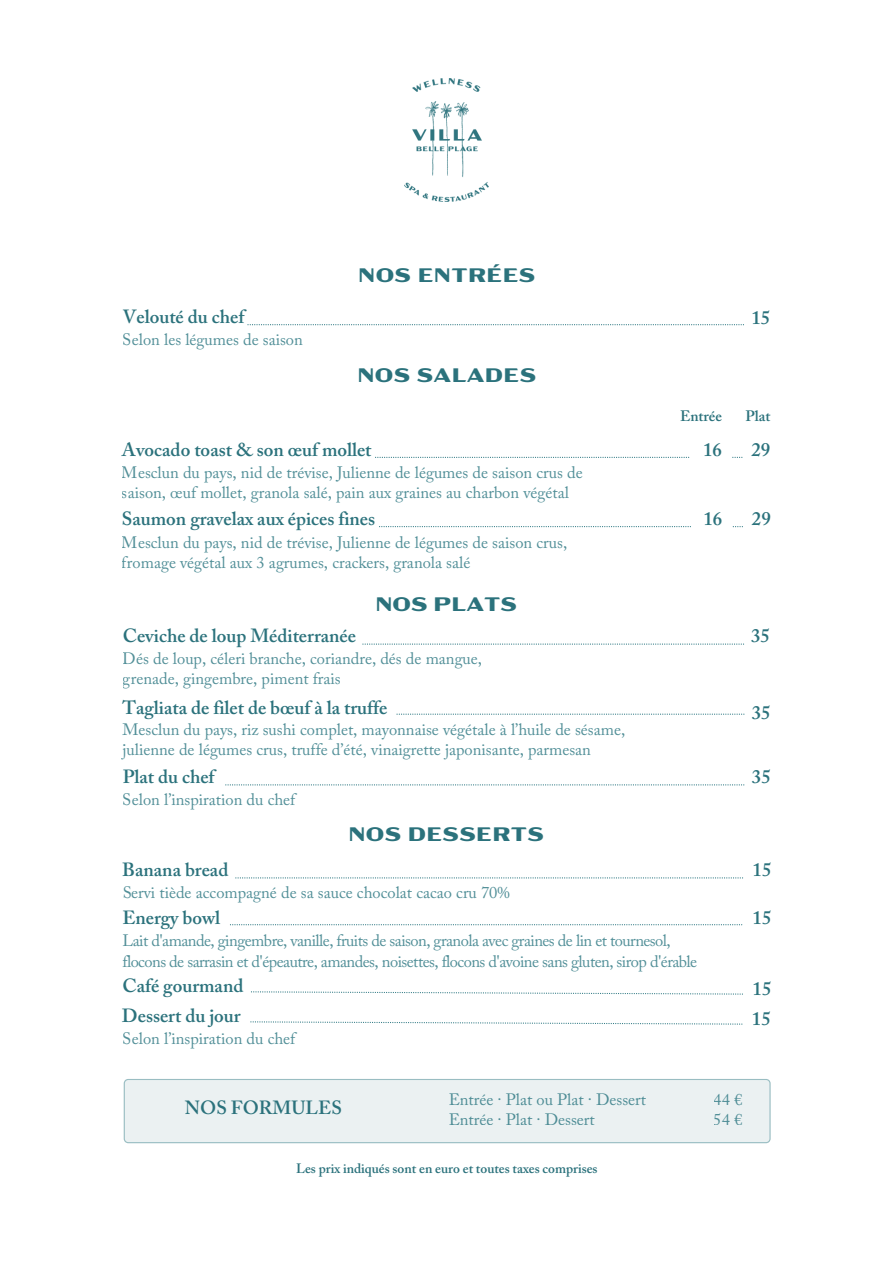
<style>
.page{position:relative;width:894px;height:1264px;background:#fff}
.page>*{position:absolute;margin:0;border:0;box-sizing:border-box;transform-origin:0 0}
.t1{font:700 19.5px "Acme Gothic Extrawide";letter-spacing:.015em;color:#2b727c}
.t2{font:600 19.05px "Adobe Caslon Pro";color:#2b727c}
.t3{font:600 18.9px "Adobe Caslon Pro";color:#2b727c}
.t4{font:16.5px/20.2px "Adobe Caslon Pro";color:#26737e}
.t5{font:16.5px/20.2px "Adobe Caslon Pro";letter-spacing:-.035em;color:#26737e}
.t6{font:600 15px "Adobe Caslon Pro";color:#2b727c}
.t7{font:600 13.5px "Adobe Caslon Pro";color:#2b727c}
</style>
<div class="page">
<svg style="left:247px;top:324px;width:496px;height:1px"></svg>
<img style="left:404px;top:79px;width:84px;height:122px">
<svg style="left:375px;top:457px;width:314px;height:1px"></svg>
<svg style="left:379px;top:526px;width:311px;height:1px"></svg>
<svg style="left:362px;top:643px;width:380px;height:1px"></svg>
<svg style="left:396px;top:713px;width:348px;height:1px"></svg>
<svg style="left:225px;top:784px;width:519px;height:1px"></svg>
<svg style="left:235px;top:877px;width:508px;height:1px"></svg>
<svg style="left:230px;top:924px;width:512px;height:1px"></svg>
<svg style="left:251px;top:991px;width:490px;height:3px"></svg>
<svg style="left:250px;top:1021px;width:492px;height:3px"></svg>
<div style="left:124px;top:1079px;width:646px;height:64px;background:#ebf1f2"></div>
<p class="t3" style="left:123px;top:309px;width:123px">Velouté du chef</p>
<p class="t4" style="left:123px;top:331px;width:181px">Selon les légumes de saison</p>
<p class="t1" style="left:358px;top:266px;width:178px">NOS ENTRÉES</p>
<h4 class="t1" style="left:357px;top:366px;width:180px">NOS SALADES</h4>
<h2 class="t3" style="left:751px;top:310px;width:20px">15</h2>
<p class="t6" style="left:745px;top:410px;width:26px">Plat</p>
<h3 class="t6" style="left:680px;top:410px;width:43px">Entrée</h3>
<h2 class="t3" style="left:702px;top:442px;width:20px">16</h2>
<p class="t3" style="left:122px;top:442px;width:251px">Avocado toast &amp; son œuf mollet</p>
<p class="t3" style="left:751px;top:442px;width:20px">29</p>
<p class="t4" style="left:122px;top:464px;width:462px">Mesclun du pays, nid de trévise, Julienne de légumes de saison crus de saison, œuf mollet, granola salé, pain aux graines au charbon végétal</p>
<h3 class="t3" style="left:122px;top:511px;width:255px">Saumon gravelax aux épices fines</h3>
<p class="t4" style="left:122px;top:533px;width:446px">Mesclun du pays, nid de trévise, Julienne de légumes de saison crus, fromage végétal aux 3 agrumes, crackers, granola salé</p>
<h2 class="t3" style="left:703px;top:511px;width:20px">16</h2>
<h4 class="t3" style="left:751px;top:511px;width:20px">29</h4>
<p class="t3" style="left:123px;top:628px;width:235px">Ceviche de loup Méditerranée</p>
<h4 class="t1" style="left:375px;top:595px;width:143px">NOS PLATS</h4>
<p class="t3" style="left:750px;top:628px;width:20px">35</p>
<p class="t4" style="left:123px;top:649px;width:361px">Dés de loup, céleri branche, coriandre, dés de mangue, grenade, gingembre, piment frais</p>
<p class="t2" style="left:122px;top:700px;width:266px">Tagliata de filet de bœuf à la truffe</p>
<p class="t3" style="left:751px;top:704px;width:20px">35</p>
<p class="t4" style="left:122px;top:720px;width:504px">Mesclun du pays, riz sushi complet, mayonnaise végétale à l’huile de sésame, julienne de légumes crus, truffe d’été, vinaigrette japonisante, parmesan</p>
<p class="t3" style="left:123px;top:769px;width:93px">Plat du chef</p>
<p class="t3" style="left:751px;top:769px;width:20px">35</p>
<p class="t4" style="left:123px;top:790px;width:174px">Selon l’inspiration du chef</p>
<p class="t3" style="left:122px;top:862px;width:108px">Banana bread</p>
<h1 class="t1" style="left:348px;top:824px;width:197px">NOS DESSERTS</h1>
<p class="t4" style="left:122px;top:884px;width:389px">Servi tiède accompagné de sa sauce chocolat cacao cru 70%</p>
<p class="t3" style="left:122px;top:909px;width:99px">Energy bowl</p>
<p class="t5" style="left:122px;top:932px;width:576px">Lait d'amande, gingembre, vanille, fruits de saison, granola avec graines de lin et tournesol, flocons de sarrasin et d'épeautre, amandes, noisettes, flocons d'avoine sans gluten, sirop d'érable</p>
<h2 class="t3" style="left:752px;top:862px;width:20px">15</h2>
<h4 class="t3" style="left:752px;top:909px;width:20px">15</h4>
<p class="t3" style="left:122px;top:978px;width:122px">Café gourmand</p>
<h2 class="t3" style="left:752px;top:980px;width:20px">15</h2>
<p class="t3" style="left:122px;top:1008px;width:120px">Dessert du jour</p>
<p class="t3" style="left:751px;top:1010px;width:20px">15</p>
<p class="t4" style="left:123px;top:1029px;width:174px">Selon l’inspiration du chef</p>
<h4 class="t3" style="left:185px;top:1100px;width:158px">NOS FORMULES</h4>
<p class="t4" style="left:448px;top:1091px;width:199px">Entrée · Plat ou Plat · Dessert</p>
<p class="t4" style="left:713px;top:1091px;width:30px">44 €</p>
<p class="t4" style="left:448px;top:1110px;width:148px">Entrée · Plat · Dessert</p>
<p class="t4" style="left:713px;top:1110px;width:30px">54 €</p>
<p class="t7" style="left:296px;top:1162px;width:303px">Les prix indiqués sont en euro et toutes taxes comprises</p>
</div>
